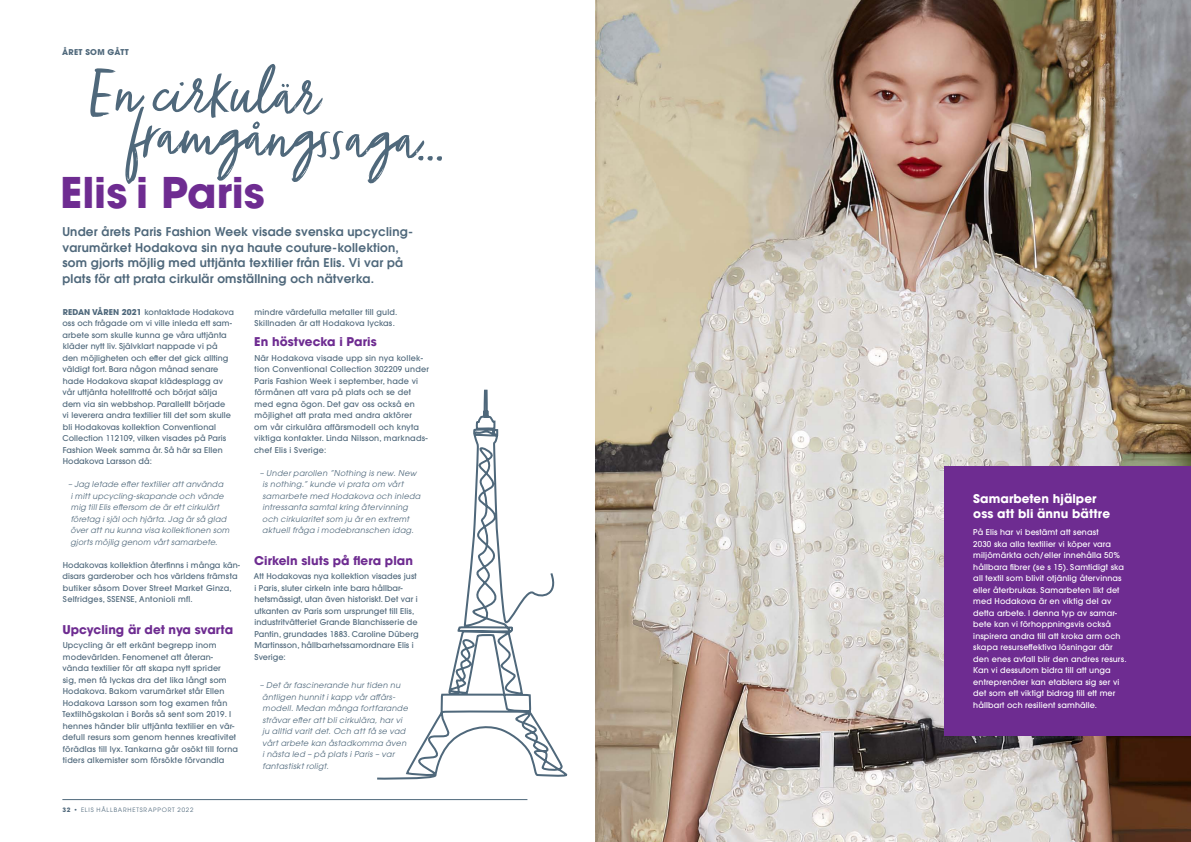
<style>
.page{position:relative;width:1191px;height:842px;background:#fff}
.page>*{position:absolute;margin:0;border:0;box-sizing:border-box;transform-origin:0 0}
.Elis_Ingress_liten{font:74.8px "Zooja Light Pro";color:#4f687b}
.Usp_rubbe_grå{font:700 42px "ITC Avant Garde Pro";color:#6e2c91}
.Elis_Ingress_liten-2{font:600 12px/15.5px "ITC Avant Garde Pro";letter-spacing:.02em;color:#4f687b}
.ELIS_Brödtext_Ingång{font:700 12px "ITC Avant Garde Pro";letter-spacing:.005em;color:#6e2c91}
.ELIS_Brödtext_Ingång-2{font:700 12px/15px "ITC Avant Garde Pro";letter-spacing:.005em;color:#fff}
.ELIS_Brödtext_Ingång-3{font:500 8px/11.5px "ITC Avant Garde Pro";letter-spacing:.02em;color:#4f687b}
.ELIS_Brödtext_Ingång-4{font:italic 8px/11.5px "ITC Avant Garde Pro";letter-spacing:.04em;color:#4f687b}
.ELIS_brödtext_utsn_i{font:500 8px/11.5px "ITC Avant Garde Pro";letter-spacing:.015em;color:#fff}
.ELIS_Brödtext_indrag{font:500 8px/11.5px "ITC Avant Garde Pro";letter-spacing:.01em;color:#4f687b}
.ELIS_brödtext_utsn_i-2{font:500 8px/11.5px "ITC Avant Garde Pro";letter-spacing:.01em;color:#4f687b}
.ELIS_Brödtext_Ingång-5{font:700 8px "ITC Avant Garde Pro";letter-spacing:.04em;color:#4f687b}
.t1{font:6px "ITC Avant Garde Pro";letter-spacing:.13em;color:#4f687b}
.s1{font-weight:700}
</style>
<div class="page">
<img style="left:595px;top:0;width:596px;height:842px">
<div style="left:944px;top:467px;width:247px;height:269px;background:#6e2c91"></div>
<svg style="left:377px;top:389px;width:190px;height:391px"></svg>
<hr style="left:62px;top:799px;width:465px;height:1px;background:#4f687b">
<p class="ELIS_Brödtext_Ingång-5" style="left:62px;top:47px;width:68px">ÅRET SOM GÅTT</p>
<p class="Elis_Ingress_liten" style="left:87px;top:51px;width:222px;rotate:1deg">En cirkulär</p>
<p class="Elis_Ingress_liten" style="left:127px;top:94px;width:319px;rotate:1deg">framgångssaga...</p>
<p class="Usp_rubbe_grå" style="left:60px;top:164px;width:206px">Elis i Paris</p>
<p class="Elis_Ingress_liten-2" style="left:62px;top:224px;width:352px">Under årets Paris Fashion Week visade svenska upcycling&shy;varumärket Hodakova sin nya haute couture-kollektion, som gjorts möjlig med uttjänta textilier från Elis. Vi var på plats för att prata cirkulär omställning och nätverka.</p>
<p class="ELIS_Brödtext_indrag" style="left:62px;top:306px;width:173px"><span class="s1">REDAN VÅREN 2021</span> kontaktade Hodakova oss och frågade om vi ville inleda ett sam&shy;arbete som skulle kunna ge våra uttjänta kläder nytt liv. Självklart nappade vi på den möjligheten och efter det gick allting väldigt fort. Bara någon månad senare hade Hodakova skapat klädesplagg av vår uttjänta hotellfrotté och börjat sälja dem via sin webbshop. Parallellt började<br>vi leverera andra textilier till det som skulle bli Hodakovas kollektion Conventional Collection 112109, vilken visades på Paris Fashion Week samma år. Så här sa Ellen</p>
<p class="ELIS_Brödtext_indrag" style="left:63px;top:456px;width:91px">Hodakova Larsson då:</p>
<p class="ELIS_Brödtext_Ingång-4" style="left:70px;top:479px;width:160px;text-indent:-2px">– Jag letade efter textilier att använda<br>i mitt upcycling-skapande och vände mig till Elis eftersom de är ett cirkulärt företag i själ och hjärta. Jag är så glad över att nu kunna visa kollektionen som gjorts möjlig genom vårt samarbete.</p>
<p class="ELIS_brödtext_utsn_i-2" style="left:62px;top:559px;width:179px">Hodakovas kollektion återfinns i många kän&shy;disars garderober och hos världens främsta butiker såsom Dover Street Market Ginza, Selfridges, SSENSE, Antonioli mfl.</p>
<p class="ELIS_Brödtext_Ingång" style="left:62px;top:621px;width:172px">Upcycling är det nya svarta</p>
<p class="ELIS_Brödtext_Ingång-3" style="left:62px;top:640px;width:175px">Upcycling är ett erkänt begrepp inom modevärlden. Fenomenet att återan&shy;vända textilier för att skapa nytt sprider sig, men få lyckas dra det lika långt som Hodakova. Bakom varumärket står Ellen Hodakova Larsson som tog examen från Textilhögskolan i Borås så sent som 2019. I hennes händer blir uttjänta textilier en vär&shy;defull resurs som genom hennes kreativitet</p>
<p class="ELIS_Brödtext_Ingång-3" style="left:63px;top:743px;width:177px">förädlas till lyx. Tankarna går osökt till forna tiders alkemister som försökte förvandla</p>
<p class="ELIS_Brödtext_Ingång-3" style="left:254px;top:306px;width:144px">mindre värdefulla metaller till guld.<br>Skillnaden är att Hodakova lyckas.</p>
<p class="ELIS_Brödtext_Ingång" style="left:254px;top:334px;width:124px">En höstvecka i Paris</p>
<p class="ELIS_Brödtext_Ingång-3" style="left:254px;top:352px;width:176px">När Hodakova visade upp sin nya kollek&shy;tion Conventional Collection 302209 under Paris Fashion Week i september, hade vi förmånen att vara på plats och se det med egna ögon. Det gav oss också en möjlighet att prata med andra aktörer<br>om vår cirkulära affärsmodell och knyta viktiga kontakter. Linda Nilsson, marknads&shy;chef Elis i Sverige:</p>
<p class="ELIS_Brödtext_Ingång-4" style="left:262px;top:467px;width:160px;text-indent:-2px">– Under parollen ”Nothing is new. New is nothing.” kunde vi prata om vårt samarbete med Hodakova och inleda intressanta samtal kring återvinning och cirkularitet som ju är en extremt aktuell fråga i modebranschen idag.</p>
<p class="ELIS_Brödtext_Ingång" style="left:254px;top:552px;width:160px">Cirkeln sluts på flera plan</p>
<p class="ELIS_Brödtext_Ingång-3" style="left:254px;top:570px;width:166px">Att Hodakovas nya kollektion visades just i Paris, sluter cirkeln inte bara hållbar&shy;hetsmässigt, utan även historiskt. Det var i utkanten av Paris som ursprunget till Elis, industritvätteriet Grande Blanchisserie de Pantin, grundades 1883. Caroline Düberg Martinsson, hållbarhetssamordnare Elis i Sverige:</p>
<p class="ELIS_Brödtext_Ingång-4" style="left:262px;top:679px;width:147px;text-indent:-2px">– Det är fascinerande hur tiden nu äntligen hunnit i kapp vår affärs&shy;modell. Medan många fortfarande strävar efter att bli cirkulära, har vi ju alltid varit det. Och att få se vad vårt arbete kan åstadkomma även i nästa led – på plats i Paris – var fantastiskt roligt.</p>
<p class="t1" style="left:62px;top:806px;width:132px"><span class="s1">32 •</span> ELIS HÅLLBARHETSRAPPORT 2022</p>
<p class="ELIS_Brödtext_Ingång-2" style="left:973px;top:491px;width:138px">Samarbeten hjälper oss att bli ännu bättre</p>
<p class="ELIS_brödtext_utsn_i" style="left:973px;top:526px;width:155px">På Elis har vi bestämt att senast<br>2030 ska alla textilier vi köper vara miljömärkta och/eller innehålla 50% hållbara fibrer (se s 15). Samtidigt ska all textil som blivit otjänlig återvinnas eller återbrukas. Samarbeten likt det med Hodakova är en viktig del av detta arbete. I denna typ av samar&shy;bete kan vi förhoppningsvis också inspirera andra till att kroka arm och skapa resurseffektiva lösningar där den enes avfall blir den andres resurs.<br>Kan vi dessutom bidra till att unga entreprenörer kan etablera sig ser vi det som ett viktigt bidrag till ett mer hållbart och resilient samhälle.</p>
</div>
